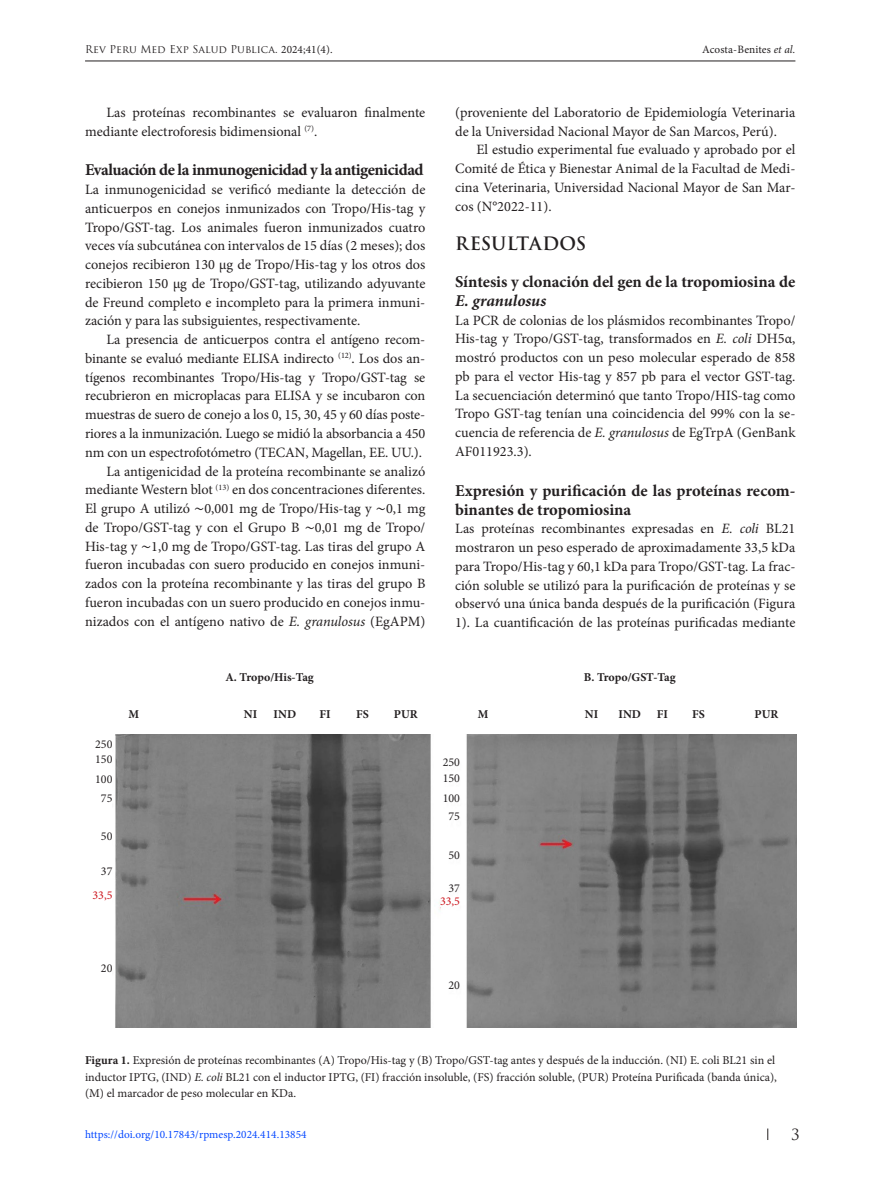
<style>
.page{position:relative;width:872px;height:1183px;background:#fff}
.page>*{position:absolute;margin:0;border:0;box-sizing:border-box;transform-origin:0 0}
.SUBTITULO_RPMESP{font:700 18px "Trajan Pro";color:#231f20}
._1ER_PARRAFO_TEXTO_G{font:700 16.5px/18.8px "Minion Pro";letter-spacing:-.01em;color:#231f20}
._1ER_PARRAFO_TEXTO_G-2{font:700 16.5px "Minion Pro";letter-spacing:-.03em;color:#231f20}
.t1{font:15px "Trajan Pro";color:#231f20}
.TEXTO_GENERAL_CON_SA{font:14.25px/18.8px "Minion Pro";letter-spacing:-.005em;color:#231f20;text-align:justify}
._1ER_PARRAFO_TEXTO_G-3{font:14.25px/18.8px "Minion Pro";color:#231f20;text-align:justify}
.t2{font:12px/16.5px "Minion Pro";color:#231f20}
.t3{font:700 12px "Minion Pro";color:#231f20}
.t4{font:12px "Minion Pro";color:#cd151d}
.t5{font:11.25px "Minion Pro";color:#0548ff}
.t6{font:11.25px "Minion Pro";letter-spacing:.01em;color:#231f20}
.t7{font:10.5px "Trajan Pro";letter-spacing:.005em;color:#231f20}
.s1{font-family:"Minion Pro";font-size:11.25px}
.s2{font-style:italic}
.s3{font-family:"Cambria Math"}
.s4{font-weight:700}
</style>
<div class="page">
<hr style="left:85px;top:61px;width:710px;height:1px;background:#231f20">
<img style="left:115px;top:734px;width:681px;height:292px">
<p class="t7" style="left:85px;top:43px;width:249px">Rev Peru Med Exp Salud Publica. <span class="s1">2024;41(4).</span></p>
<p class="t6" style="left:702px;top:42px;width:95px">Acosta-Benites <span class="s2">et al.</span></p>
<p class="TEXTO_GENERAL_CON_SA" style="left:85px;top:103px;width:342px;text-indent:21px">Las proteínas recombinantes se evaluaron finalmente mediante electroforesis bidimensional <sup>(7)</sup>.</p>
<p class="_1ER_PARRAFO_TEXTO_G-2" style="left:85px;top:158px;width:340px">Evaluación de la inmunogenicidad y la antigenicidad</p>
<p class="_1ER_PARRAFO_TEXTO_G-3" style="left:85px;top:180px;width:342px">La inmunogenicidad se verificó mediante la detección de anticuerpos en conejos inmunizados con Tropo/His-tag y Tropo/GST-tag. Los animales fueron inmunizados cuatro veces vía subcutánea con intervalos de 15 días (2 meses); dos conejos recibieron 130 µg de Tropo/His-tag y los otros dos recibieron 150 µg de Tropo/GST-tag, utilizando adyuvante de Freund completo e incompleto para la primera inmuni&shy;zación y para las subsiguientes, respectivamente.</p>
<p class="TEXTO_GENERAL_CON_SA" style="left:85px;top:330px;width:342px;text-indent:21px">La presencia de anticuerpos contra el antígeno recom&shy;binante se evaluó mediante ELISA indirecto <sup>(12)</sup>. Los dos an&shy;tígenos recombinantes Tropo/His-tag y Tropo/GST-tag se recubrieron en microplacas para ELISA y se incubaron con muestras de suero de conejo a los 0, 15, 30, 45 y 60 días poste&shy;riores a la inmunización. Luego se midió la absorbancia a 450 nm con un espectrofotómetro (TECAN, Magellan, EE. UU.).</p>
<p class="TEXTO_GENERAL_CON_SA" style="left:85px;top:461px;width:342px;text-indent:21px">La antigenicidad de la proteína recombinante se analizó mediante Western blot <sup>(13)</sup> en dos concentraciones diferentes.<br>El grupo A utilizó <span class="s3">∼</span>0,001 mg de Tropo/His-tag y <span class="s3">∼</span>0,1 mg de Tropo/GST-tag y con el Grupo B <span class="s3">∼</span>0,01 mg de Tropo/ His-tag y <span class="s3">∼</span>1,0 mg de Tropo/GST-tag. Las tiras del grupo A fueron incubadas con suero producido en conejos inmuni&shy;zados con la proteína recombinante y las tiras del grupo B fueron incubadas con un suero producido en conejos inmu&shy;nizados con el antígeno nativo de <span class="s2">E. granulosus</span> (EgAPM)</p>
<p class="TEXTO_GENERAL_CON_SA" style="left:455px;top:103px;width:342px">(proveniente del Laboratorio de Epidemiología Veterinaria de la Universidad Nacional Mayor de San Marcos, Perú).</p>
<p class="TEXTO_GENERAL_CON_SA" style="left:455px;top:140px;width:342px;text-indent:21px">El estudio experimental fue evaluado y aprobado por el Comité de Ética y Bienestar Animal de la Facultad de Medi&shy;cina Veterinaria, Universidad Nacional Mayor de San Mar&shy;cos (N°2022-11).</p>
<p class="SUBTITULO_RPMESP" style="left:455px;top:232px;width:133px">RESULTADOS</p>
<p class="_1ER_PARRAFO_TEXTO_G" style="left:455px;top:272px;width:342px">Síntesis y clonación del gen de la tropomiosina de<br><span class="s2">E. granulosus</span></p>
<p class="_1ER_PARRAFO_TEXTO_G-3" style="left:455px;top:311px;width:342px">La PCR de colonias de los plásmidos recombinantes Tropo/ His-tag y Tropo/GST-tag, transformados en <span class="s2">E. coli</span> DH5α, mostró productos con un peso molecular esperado de 858 pb para el vector His-tag y 857 pb para el vector GST-tag.<br>La secuenciación determinó que tanto Tropo/HIS-tag como Tropo GST-tag tenían una coincidencia del 99% con la se&shy;cuencia de referencia de <span class="s2">E. granulosus</span> de EgTrpA (GenBank AF011923.3).</p>
<p class="_1ER_PARRAFO_TEXTO_G" style="left:455px;top:481px;width:342px">Expresión y purificación de las proteínas recom&shy;binantes de tropomiosina</p>
<p class="_1ER_PARRAFO_TEXTO_G-3" style="left:455px;top:519px;width:342px">Las proteínas recombinantes expresadas en <span class="s2">E. coli</span> BL21 mostraron un peso esperado de aproximadamente 33,5 kDa para Tropo/His-tag y 60,1 kDa para Tropo/GST-tag. La frac&shy;ción soluble se utilizó para la purificación de proteínas y se observó una única banda después de la purificación (Figura 1). La cuantificación de las proteínas purificadas mediante</p>
<p class="t3" style="left:225px;top:668px;width:90px">A. Tropo/His-Tag</p>
<p class="t3" style="left:584px;top:668px;width:93px">B. Tropo/GST-Tag</p>
<p class="t2" style="left:95px;top:735px;width:19px">250</p>
<p class="t3" style="left:129px;top:705px;width:12px">M</p>
<p class="t3" style="left:274px;top:705px;width:24px">IND</p>
<p class="t3" style="left:319px;top:705px;width:13px">FI</p>
<p class="t3" style="left:356px;top:705px;width:14px">FS</p>
<p class="t3" style="left:394px;top:705px;width:25px">PUR</p>
<p class="t3" style="left:477px;top:705px;width:12px">M</p>
<p class="t3" style="left:585px;top:705px;width:15px">NI</p>
<p class="t3" style="left:618px;top:705px;width:24px">IND</p>
<p class="t3" style="left:656px;top:705px;width:13px">FI</p>
<p class="t3" style="left:692px;top:705px;width:14px">FS</p>
<p class="t3" style="left:754px;top:705px;width:25px">PUR</p>
<p class="t3" style="left:244px;top:705px;width:15px">NI</p>
<p class="t2" style="left:95px;top:751px;width:19px">150</p>
<p class="t2" style="left:95px;top:771px;width:19px">100</p>
<p class="t2" style="left:443px;top:769px;width:19px">150</p>
<p class="t2" style="left:101px;top:789px;width:13px">75</p>
<p class="t2" style="left:443px;top:789px;width:19px">100</p>
<p class="t2" style="left:448px;top:808px;width:13px">75</p>
<p class="t2" style="left:101px;top:827px;width:13px">50</p>
<p class="t2" style="left:448px;top:846px;width:13px">50</p>
<p class="t2" style="left:101px;top:863px;width:13px">37</p>
<p class="t2" style="left:448px;top:879px;width:13px">37</p>
<p class="t2" style="left:443px;top:754px;width:19px">250</p>
<p class="t4" style="left:92px;top:887px;width:22px">33,5</p>
<p class="t4" style="left:440px;top:893px;width:22px">33,5</p>
<p class="t2" style="left:101px;top:959px;width:13px">20</p>
<p class="t2" style="left:448px;top:976px;width:13px">20</p>
<p class="t2" style="left:85px;top:1051px;width:693px"><span class="s4">Figura 1.</span> Expresión de proteínas recombinantes (A) Tropo/His-tag y (B) Tropo/GST-tag antes y después de la inducción. (NI) E. coli BL21 sin el inductor IPTG, (IND) <span class="s2">E. coli</span> BL21 con el inductor IPTG, (FI) fracción insoluble, (FS) fracción soluble, (PUR) Proteína Purificada (banda única), (M) el marcador de peso molecular en KDa.</p>
<p class="t5" style="left:85px;top:1126px;width:223px">https://doi.org/10.17843/rpmesp.2024.414.13854</p>
<p class="t1" style="left:791px;top:1124px;width:10px">3</p>
</div>
